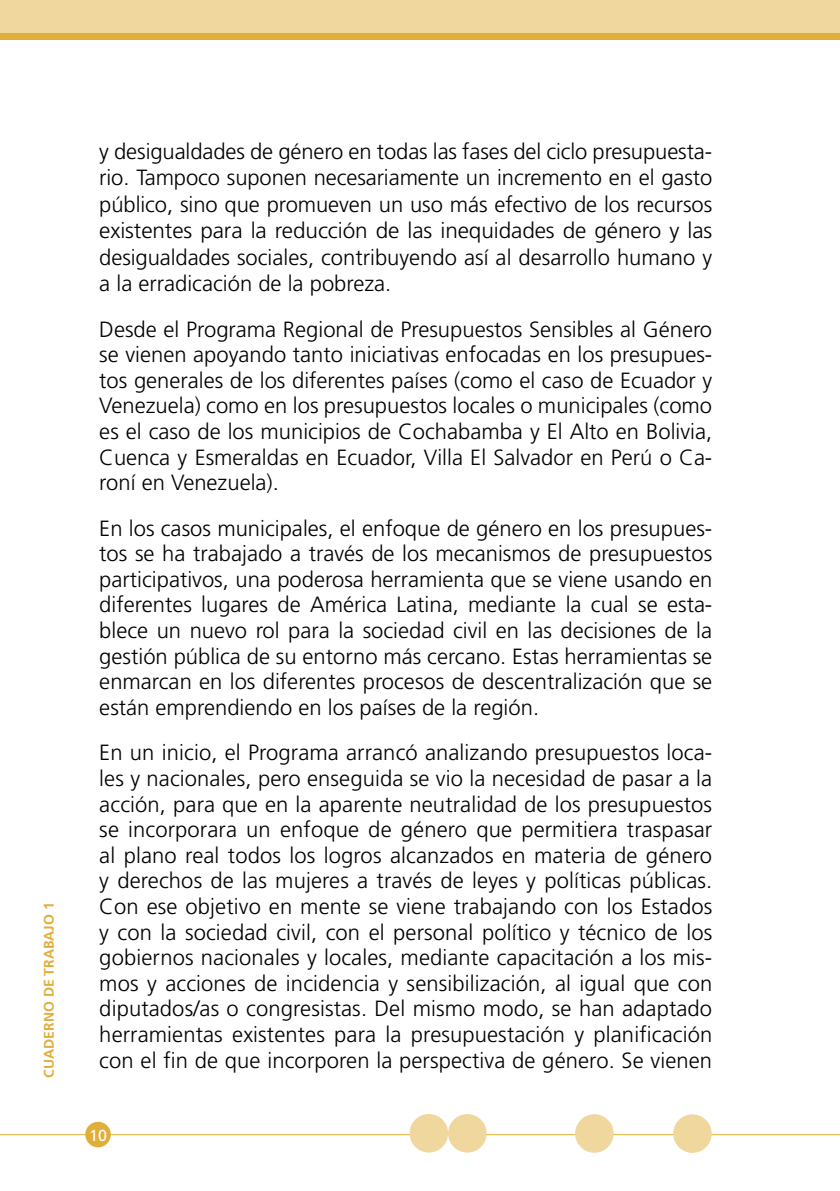
<style>
.page{position:relative;width:840px;height:1191px;background:#fff}
.page>*{position:absolute;margin:0;border:0;box-sizing:border-box;transform-origin:0 0}
.Texto_normal{font:300 22px/25.6px "Frutiger";color:#000;text-align:justify}
.t1{font:16px "Frutiger";color:#fff}
.Texto_normal-2{font:700 14px "Frutiger";color:#e1ae3a}
</style>
<div class="page">
<div style="left:0;top:0;width:839px;height:40px;background:#f0d79d"></div>
<div style="left:0;top:33px;width:839px;height:7px;background:#e1ae3a"></div>
<hr style="left:0;top:1134px;width:839px;height:1px;background:#e1ae3a">
<div style="left:85px;top:1121px;width:26px;height:26px;background:#e1ae3a;border-radius:50%"></div>
<div style="left:409px;top:1114px;width:39px;height:38px;background:#f0d79d;border-radius:50%"></div>
<div style="left:448px;top:1114px;width:38px;height:38px;background:#f0d79d;border-radius:50%"></div>
<div style="left:574px;top:1114px;width:39px;height:38px;background:#f0d79d;border-radius:50%"></div>
<div style="left:672px;top:1114px;width:39px;height:38px;background:#f0d79d;border-radius:50%"></div>
<hr style="left:839px;top:0;width:1px;height:40px;background:#f0d79d">
<p class="Texto_normal-2" style="left:41px;top:1077px;width:177px;rotate:-90deg">CUADERNO DE TRABAJO 1</p>
<p class="Texto_normal" style="left:99px;top:138px;width:614px;line-height:26.4px">y desigualdades de género en todas las fases del ciclo presupuesta&shy;rio. Tampoco suponen necesariamente un incremento en el gasto público, sino que promueven un uso más efectivo de los recursos existentes para la reducción de las inequidades de género y las desigualdades sociales, contribuyendo así al desarrollo humano y a la erradicación de la pobreza.</p>
<p class="Texto_normal" style="left:99px;top:316px;width:614px">Desde el Programa Regional de Presupuestos Sensibles al Género se vienen apoyando tanto iniciativas enfocadas en los presupues&shy;tos generales de los diferentes países (como el caso de Ecuador y Venezuela) como en los presupuestos locales o municipales (como es el caso de los municipios de Cochabamba y El Alto en Bolivia, Cuenca y Esmeraldas en Ecuador, Villa El Salvador en Perú o Ca&shy;roní en Venezuela).</p>
<p class="Texto_normal" style="left:99px;top:515px;width:614px">En los casos municipales, el enfoque de género en los presupues&shy;tos se ha trabajado a través de los mecanismos de presupuestos participativos, una poderosa herramienta que se viene usando en diferentes lugares de América Latina, mediante la cual se esta&shy;blece un nuevo rol para la sociedad civil en las decisiones de la gestión pública de su entorno más cercano. Estas herramientas se enmarcan en los diferentes procesos de descentralización que se están emprendiendo en los países de la región.</p>
<p class="Texto_normal" style="left:99px;top:740px;width:614px">En un inicio, el Programa arrancó analizando presupuestos loca&shy;les y nacionales, pero enseguida se vio la necesidad de pasar a la acción, para que en la aparente neutralidad de los presupuestos se incorporara un enfoque de género que permitiera traspasar al plano real todos los logros alcanzados en materia de género y derechos de las mujeres a través de leyes y políticas públicas.<br>Con ese objetivo en mente se viene trabajando con los Estados y con la sociedad civil, con el personal político y técnico de los gobiernos nacionales y locales, mediante capacitación a los mis&shy;mos y acciones de incidencia y sensibilización, al igual que con diputados/as o congresistas. Del mismo modo, se han adaptado herramientas existentes para la presupuestación y planificación con el fin de que incorporen la perspectiva de género. Se vienen</p>
<p class="t1" style="left:89px;top:1125px;width:19px">10</p>
</div>
